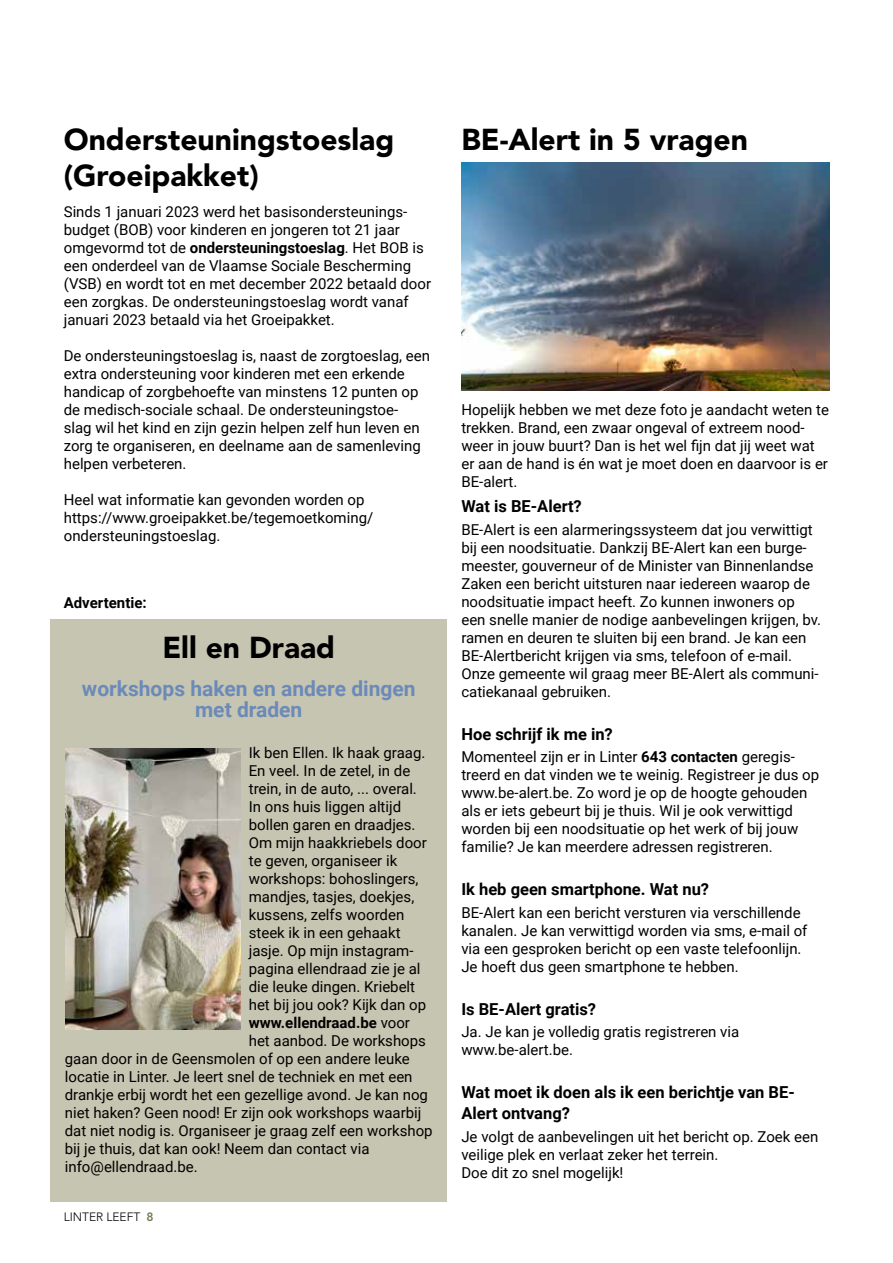
<style>
.page{position:relative;width:893px;height:1263px;background:#fff}
.page>*{position:absolute;margin:0;border:0;box-sizing:border-box;transform-origin:0 0}
.t1{font:900 30px/36px "Avenir LT Pro";color:#000}
.t2{font:700 21px/21px "Roboto";color:#6b8ab9;text-align:center}
.t3{font:700 16.5px/21px "Roboto";color:#000}
.t4{font:15px/18px "Roboto";color:#000}
.t5{font:700 15px "Roboto";color:#000}
.t6{font:300 12px "Avenir LT Pro";color:#000}
.s1{font-weight:700}
.s2{font-weight:400}
.s3{font-weight:800;color:#707e52}
</style>
<div class="page">
<div style="left:50px;top:619px;width:396px;height:582px;background:#c6c5b1"></div>
<img style="left:461px;top:163px;width:368px;height:227px">
<img style="left:66px;top:748px;width:174px;height:281px">
<h1 class="t1" style="left:64px;top:122px;width:332px">Ondersteuningstoeslag (Groeipakket)</h1>
<p class="t4" style="left:64px;top:202px;width:369px">Sinds 1 januari 2023 werd het basisondersteunings&shy;budget (BOB) voor kinderen en jongeren tot 21 jaar omgevormd tot de <span class="s1">ondersteuningstoeslag</span>. Het BOB is een onderdeel van de Vlaamse Sociale Bescherming (VSB) en wordt tot en met december 2022 betaald door een zorgkas. De ondersteuningstoeslag wordt vanaf januari 2023 betaald via het Groeipakket.</p>
<p class="t4" style="left:64px;top:346px;width:368px">De ondersteuningstoeslag is, naast de zorgtoeslag, een extra ondersteuning voor kinderen met een erkende handicap of zorgbehoefte van minstens 12 punten op de medisch-sociale schaal. De ondersteuningstoe-<br>slag wil het kind en zijn gezin helpen zelf hun leven en zorg te organiseren, en deelname aan de samenleving helpen verbeteren.</p>
<p class="t4" style="left:64px;top:490px;width:311px">Heel wat informatie kan gevonden worden op https://www.groeipakket.be/tegemoetkoming/ ondersteuningstoeslag.</p>
<p class="t5" style="left:64px;top:592px;width:84px">Advertentie:</p>
<h1 class="t1" style="left:162px;top:630px;width:174px">Ell en Draad</h1>
<h2 class="t2" style="left:82px;top:678px;width:335px">workshops haken en andere dingen met draden</h2>
<p class="t4" style="left:249px;top:743px;width:178px">Ik ben Ellen. Ik haak graag.</p>
<p class="t4" style="left:249px;top:761px;width:163px">En veel. In de zetel, in de</p>
<p class="t4" style="left:249px;top:779px;width:170px">trein, in de auto, ... overal.</p>
<p class="t4" style="left:249px;top:797px;width:154px">In ons huis liggen altijd</p>
<p class="t4" style="left:249px;top:815px;width:168px">bollen garen en draadjes.</p>
<p class="t4" style="left:249px;top:833px;width:180px">Om mijn haakkriebels door</p>
<p class="t4" style="left:249px;top:851px;width:150px">te geven, organiseer ik</p>
<p class="t4" style="left:249px;top:869px;width:171px">workshops: bohoslingers,</p>
<p class="t4" style="left:249px;top:887px;width:167px">mandjes, tasjes, doekjes,</p>
<p class="t4" style="left:249px;top:905px;width:157px">kussens, zelfs woorden</p>
<p class="t4" style="left:249px;top:923px;width:153px">steek ik in een gehaakt</p>
<p class="t4" style="left:249px;top:941px;width:166px">jasje. Op mijn instagram-</p>
<p class="t4" style="left:249px;top:959px;width:173px">pagina ellendraad zie je al</p>
<p class="t4" style="left:249px;top:977px;width:168px">die leuke dingen. Kriebelt</p>
<p class="t4" style="left:249px;top:995px;width:179px">het bij jou ook? Kijk dan op</p>
<p class="t5" style="left:249px;top:1012px;width:163px">www.ellendraad.be <span class="s2">voor</span></p>
<p class="t4" style="left:249px;top:1031px;width:179px">het aanbod. De workshops</p>
<p class="t4" style="left:65px;top:1049px;width:346px">gaan door in de Geensmolen of op een andere leuke</p>
<p class="t4" style="left:65px;top:1067px;width:349px">locatie in Linter. Je leert snel de techniek en met een</p>
<p class="t4" style="left:65px;top:1085px;width:365px">drankje erbij wordt het een gezellige avond. Je kan nog</p>
<p class="t4" style="left:65px;top:1103px;width:358px">niet haken? Geen nood! Er zijn ook workshops waarbij</p>
<p class="t4" style="left:65px;top:1121px;width:369px">dat niet nodig is. Organiseer je graag zelf een workshop</p>
<p class="t4" style="left:65px;top:1139px;width:306px">bij je thuis, dat kan ook! Neem dan contact via</p>
<p class="t4" style="left:65px;top:1157px;width:134px">info@ellendraad.be.</p>
<p class="t6" style="left:64px;top:1210px;width:91px">LINTER LEEFT <span class="s3">8</span></p>
<h1 class="t1" style="left:461px;top:122px;width:288px">BE-Alert in 5 vragen</h1>
<p class="t4" style="left:461px;top:400px;width:369px">Hopelijk hebben we met deze foto je aandacht weten te trekken. Brand, een zwaar ongeval of extreem nood&shy;weer in jouw buurt? Dan is het wel fijn dat jij weet wat er aan de hand is én wat je moet doen en daarvoor is er BE-alert.</p>
<p class="t3" style="left:461px;top:495px;width:122px">Wat is BE-Alert?</p>
<p class="t4" style="left:461px;top:520px;width:361px">BE-Alert is een alarmeringssysteem dat jou verwittigt bij een noodsituatie. Dankzij BE-Alert kan een burge&shy;meester, gouverneur of de Minister van Binnenlandse Zaken een bericht uitsturen naar iedereen waarop de noodsituatie impact heeft. Zo kunnen inwoners op een snelle manier de nodige aanbevelingen krijgen, bv. ramen en deuren te sluiten bij een brand. Je kan een BE-Alertbericht krijgen via sms, telefoon of e-mail.<br>Onze gemeente wil graag meer BE-Alert als communi&shy;catiekanaal gebruiken.</p>
<p class="t3" style="left:461px;top:723px;width:153px">Hoe schrijf ik me in?</p>
<p class="t4" style="left:461px;top:747px;width:359px">Momenteel zijn er in Linter <span class="s1">643 contacten</span> geregis&shy;treerd en dat vinden we te weinig. Registreer je dus op www.be-alert.be. Zo word je op de hoogte gehouden als er iets gebeurt bij je thuis. Wil je ook verwittigd worden bij een noodsituatie op het werk of bij jouw familie? Je kan meerdere adressen registreren.</p>
<p class="t3" style="left:461px;top:878px;width:249px">Ik heb geen smartphone. Wat nu?</p>
<p class="t4" style="left:461px;top:903px;width:348px">BE-Alert kan een bericht versturen via verschillende kanalen. Je kan verwittigd worden via sms, e-mail of via een gesproken bericht op een vaste telefoonlijn.<br>Je hoeft dus geen smartphone te hebben.</p>
<p class="t3" style="left:461px;top:998px;width:136px">Is BE-Alert gratis?</p>
<p class="t4" style="left:461px;top:1022px;width:279px">Ja. Je kan je volledig gratis registreren via www.be-alert.be.</p>
<p class="t3" style="left:461px;top:1081px;width:335px">Wat moet ik doen als ik een berichtje van BE-<br>Alert ontvang?</p>
<p class="t4" style="left:461px;top:1127px;width:358px">Je volgt de aanbevelingen uit het bericht op. Zoek een veilige plek en verlaat zeker het terrein.<br>Doe dit zo snel mogelijk!</p>
</div>
